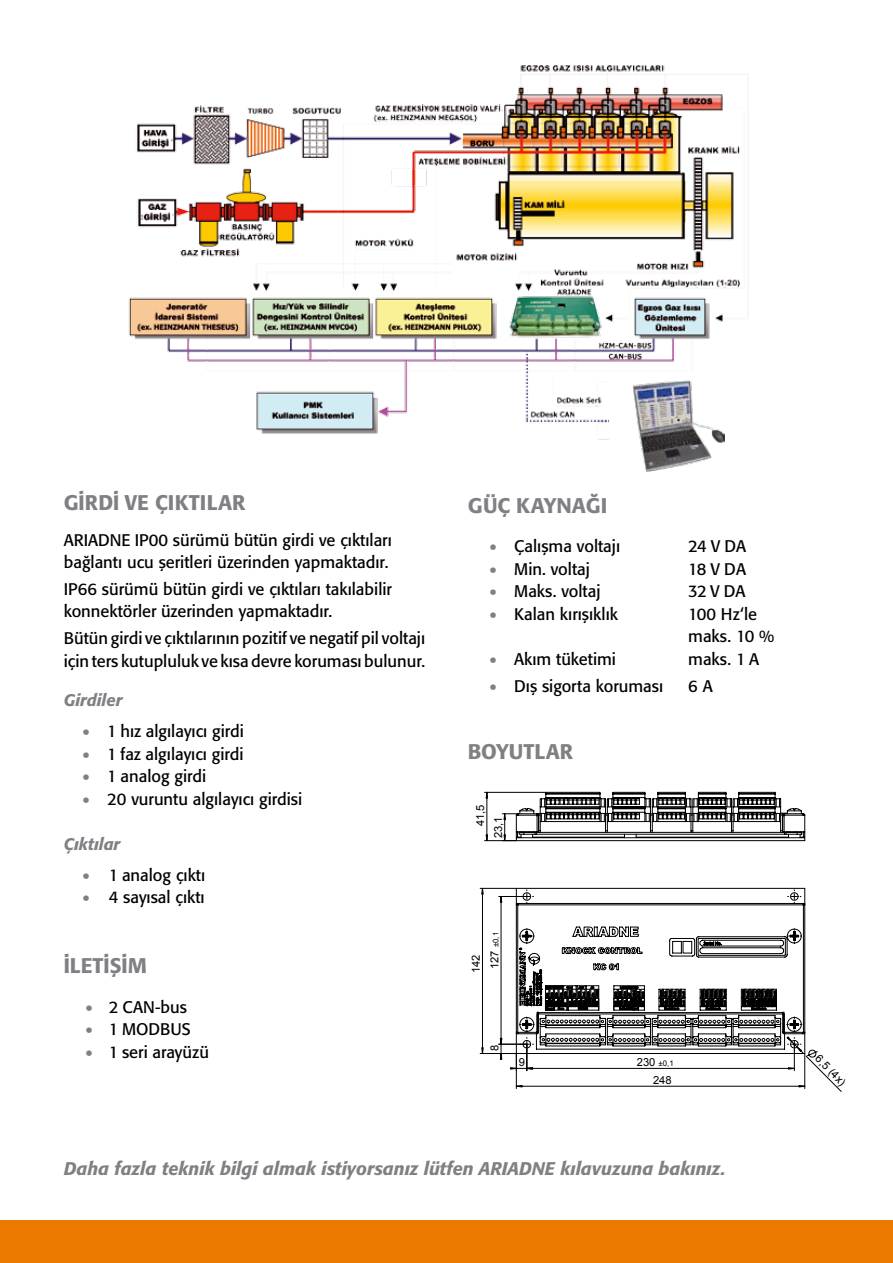
<style>
.page{position:relative;width:893px;height:1263px;background:#fff}
.page>*{position:absolute;margin:0;border:0;box-sizing:border-box;transform-origin:0 0}
.t1{font:500 21px "Formata BQ";color:#817f84}
.t2{font:italic 500 18.15px "Formata BQ";color:#817f84}
.t3{font:16.65px/22.5px "Formata BQ";color:#000}
.t4{font:italic 500 16.65px "Formata BQ";color:#817f84}
.t5{font:11.1px/17.9px "Arial";color:#000}
.t6{font:7.8px "Arial";color:#000}
</style>
<div class="page">
<div style="left:0;top:1220px;width:893px;height:43px;background:#ee7900"></div>
<svg style="left:519px;top:889px;width:323px;height:203px"></svg>
<hr style="left:516px;top:1086px;width:289px;height:1px;background:#000">
<hr style="left:804px;top:1054px;width:1px;height:34px;background:#000">
<hr style="left:516px;top:1054px;width:1px;height:34px;background:#000">
<hr style="left:480px;top:888px;width:36px;height:1px;background:#000">
<hr style="left:480px;top:1053px;width:36px;height:1px;background:#000">
<hr style="left:482px;top:888px;width:1px;height:165px;background:#000">
<svg style="left:499px;top:896px;width:319px;height:175px"></svg>
<svg style="left:481px;top:888px;width:3px;height:6px"></svg>
<svg style="left:481px;top:1047px;width:3px;height:6px"></svg>
<hr style="left:484px;top:792px;width:62px;height:1px;background:#000">
<hr style="left:484px;top:840px;width:32px;height:1px;background:#000">
<hr style="left:487px;top:792px;width:1px;height:49px;background:#000">
<svg style="left:502px;top:791px;width:304px;height:50px"></svg>
<img style="left:128px;top:65px;width:620px;height:407px">
<div style="left:609px;top:374px;width:53px;height:76px;background:#fff"></div>
<img style="left:632px;top:380px;width:93px;height:91px">
<p class="t1" style="left:64px;top:490px;width:169px">GİRDİ VE ÇI KTILAR</p>
<p class="t3" style="left:64px;top:528px;width:330px">ARIADNE IP00 sürümü bütün girdi ve çıktıları bağlantı ucu şeritleri üzerinden yapmaktadır.</p>
<p class="t3" style="left:64px;top:578px;width:330px">IP66 sürümü bütün girdi ve çıktıları takılabilir konnektörler üzerinden yapmaktadır.</p>
<p class="t3" style="left:64px;top:627px;width:363px">Bütün girdi ve çıktılarının pozitif ve negatif pil voltajı için ters kutupluluk ve kısa devre koruması bulunur.</p>
<p class="t4" style="left:64px;top:690px;width:60px">Girdiler</p>
<p class="t3" style="left:83px;top:720px;width:162px"><sup>●</sup> 1 hız algılayıcı girdi</p>
<p class="t3" style="left:83px;top:742px;width:162px"><sup>●</sup> 1 faz algılayıcı girdi</p>
<p class="t3" style="left:83px;top:765px;width:124px"><sup>●</sup> 1 analog girdi</p>
<p class="t3" style="left:83px;top:787px;width:220px"><sup>●</sup> 20 vuruntu algılayıcı girdisi</p>
<p class="t4" style="left:64px;top:833px;width:58px">Çıktılar</p>
<p class="t3" style="left:83px;top:863px;width:123px"><sup>●</sup> 1 analog çıktı</p>
<p class="t3" style="left:83px;top:886px;width:123px"><sup>●</sup> 4 sayısal çıktı</p>
<p class="t1" style="left:64px;top:953px;width:85px">İLETİŞİM</p>
<p class="t3" style="left:86px;top:996px;width:102px"><sup>●</sup> 2 CAN-bus</p>
<p class="t3" style="left:86px;top:1018px;width:106px"><sup>●</sup> 1 MODBUS</p>
<p class="t3" style="left:86px;top:1041px;width:124px"><sup>●</sup> 1 seri arayüzü</p>
<p class="t1" style="left:468px;top:492px;width:138px">GÜÇ KAYNAĞI</p>
<p class="t3" style="left:490px;top:535px;width:131px"><sup>●</sup> Çalışma voltajı</p>
<p class="t3" style="left:688px;top:535px;width:59px">24 V DA</p>
<p class="t3" style="left:490px;top:557px;width:101px"><sup>●</sup> Min. voltaj</p>
<p class="t3" style="left:688px;top:557px;width:59px">18 V DA</p>
<p class="t3" style="left:490px;top:580px;width:112px"><sup>●</sup> Maks. voltaj</p>
<p class="t3" style="left:688px;top:580px;width:59px">32 V DA</p>
<p class="t3" style="left:490px;top:602px;width:129px"><sup>●</sup> Kalan kırışıklık</p>
<p class="t3" style="left:688px;top:602px;width:88px">100 Hz‘le maks. 10 %</p>
<p class="t3" style="left:490px;top:647px;width:127px"><sup>●</sup> Akım tüketimi</p>
<p class="t3" style="left:688px;top:647px;width:72px">maks. 1 A</p>
<p class="t3" style="left:490px;top:674px;width:174px"><sup>●</sup> Dış sigorta koruması</p>
<p class="t3" style="left:688px;top:674px;width:26px">6 A</p>
<p class="t1" style="left:468px;top:739px;width:93px">BOYUTLAR</p>
<p class="t5" style="left:472px;top:838px;width:35px;text-indent:12px;rotate:-90deg">41,5<br>23,1</p>
<p class="t5" style="left:467px;top:973px;width:20px;rotate:-90deg">142</p>
<p class="t6" style="left:491px;top:947px;width:17px;rotate:-90deg">±0,1</p>
<p class="t5" style="left:486px;top:969px;width:20px;rotate:-90deg">127</p>
<p class="t5" style="left:486px;top:1051px;width:8px;rotate:-90deg">8</p>
<p class="t5" style="left:519px;top:1053px;width:8px">9</p>
<p class="t5" style="left:637px;top:1053px;width:20px">230</p>
<p class="t5" style="left:823px;top:1050px;width:39px;rotate:45deg">6,5 (4x)</p>
<p class="t6" style="left:659px;top:1058px;width:17px">±0,1</p>
<p class="t5" style="left:653px;top:1071px;width:20px">248</p>
<p class="t2" style="left:64px;top:1158px;width:663px">Daha fazla teknik bilgi almak istiyorsanız lütfen ARIADNE kılavuzuna bakınız.</p>
</div>
